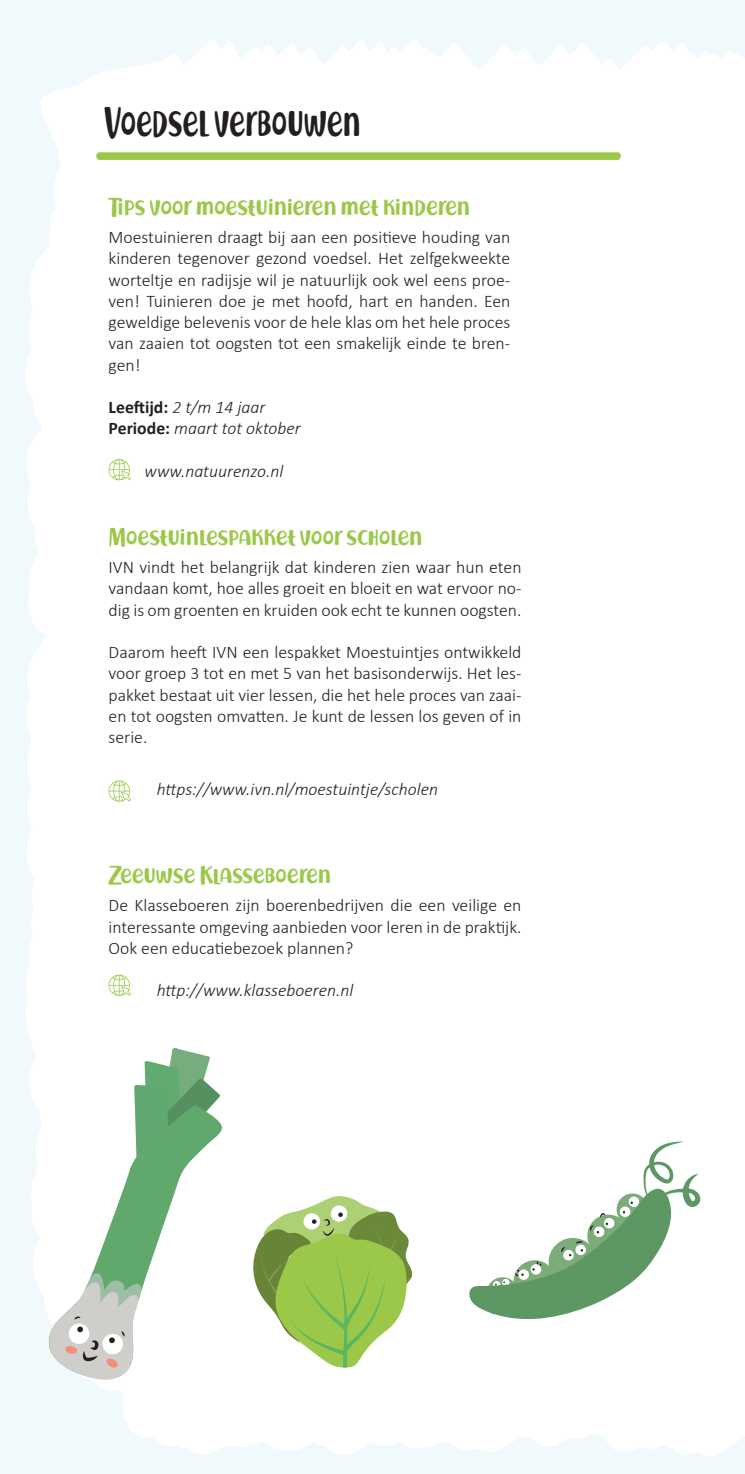
<style>
.page{position:relative;width:745px;height:1474px;background:#fff}
.page>*{position:absolute;margin:0;border:0;box-sizing:border-box;transform-origin:0 0}
.t1{font:37.1px "Richela Kids";color:#231f20;scale:.8 1}
.t2{font:21.88px "Richela Kids";color:#9bc848}
.t3{font:300 17.68px/21.2px "Calibri";color:#231f20;text-align:justify}
.t4{font:italic 300 17.68px/21.2px "Calibri";color:#231f20}
.s1{font-weight:700;font-style:normal}
</style>
<div class="page">
<div style="left:0;top:0;width:744px;height:1473px;background:#f0f9fb"></div>
<div style="left:25px;top:39px;width:719px;height:1417px;background:#fff"></div>
<div style="left:96px;top:152px;width:524px;height:8px;background:#9bc848;border-radius:4px"></div>
<svg style="left:108px;top:459px;width:23px;height:21px"></svg>
<svg style="left:108px;top:780px;width:23px;height:21px"></svg>
<svg style="left:108px;top:974px;width:23px;height:22px"></svg>
<svg style="left:250px;top:1195px;width:162px;height:173px"></svg>
<svg style="left:134px;top:1047px;width:86px;height:58px"></svg>
<svg style="left:33px;top:1107px;width:188px;height:281px;fill:#fff"></svg>
<svg style="left:42px;top:1105px;width:183px;height:277px;fill:#fff"></svg>
<svg style="left:33px;top:1253px;width:114px;height:135px"></svg>
<svg style="left:467px;top:1141px;width:232px;height:184px"></svg>
<h1 class="t1" style="left:104px;top:101px;width:322px">Voedsel verbouwen</h1>
<p class="t2" style="left:108px;top:194px;width:363px">Tips voor moestuinieren met kinderen</p>
<p class="t3" style="left:108px;top:226px;width:403px">Moestuinieren draagt bij aan een positieve houding van kinderen tegenover gezond voedsel. Het zelfgekweekte worteltje en radijsje wil je natuurlijk ook wel eens proe&shy;ven! Tuinieren doe je met hoofd, hart en handen. Een geweldige belevenis voor de hele klas om het hele proces van zaaien tot oogsten tot een smakelijk einde te bren&shy;gen!</p>
<p class="t4" style="left:108px;top:396px;width:194px"><span class="s1">Leeftijd:</span> 2 t/m 14 jaar<br><span class="s1">Periode:</span> maart tot oktober</p>
<p class="t4" style="left:144px;top:460px;width:140px">www.natuurenzo.nl</p>
<p class="t2" style="left:108px;top:524px;width:315px">Moestuinlespakket voor scholen</p>
<p class="t3" style="left:108px;top:556px;width:414px">IVN vindt het belangrijk dat kinderen zien waar hun eten vandaan komt, hoe alles groeit en bloeit en wat ervoor no&shy;dig is om groenten en kruiden ook echt te kunnen oogsten.</p>
<p class="t3" style="left:108px;top:641px;width:414px">Daarom heeft IVN een lespakket Moestuintjes ontwikkeld voor groep 3 tot en met 5 van het basisonderwijs. Het les&shy;pakket bestaat uit vier lessen, die het hele proces van zaai&shy;en tot oogsten omvatten. Je kunt de lessen los geven of in serie.</p>
<p class="t4" style="left:156px;top:778px;width:283px">https://www.ivn.nl/moestuintje/scholen</p>
<p class="t2" style="left:108px;top:862px;width:224px">Zeeuwse Klasseboeren</p>
<p class="t3" style="left:108px;top:894px;width:414px">De Klasseboeren zijn boerenbedrijven die een veilige en interessante omgeving aanbieden voor leren in de praktijk.<br>Ook een educatiebezoek plannen?</p>
<p class="t4" style="left:156px;top:979px;width:198px">http://www.klasseboeren.nl</p>
</div>
